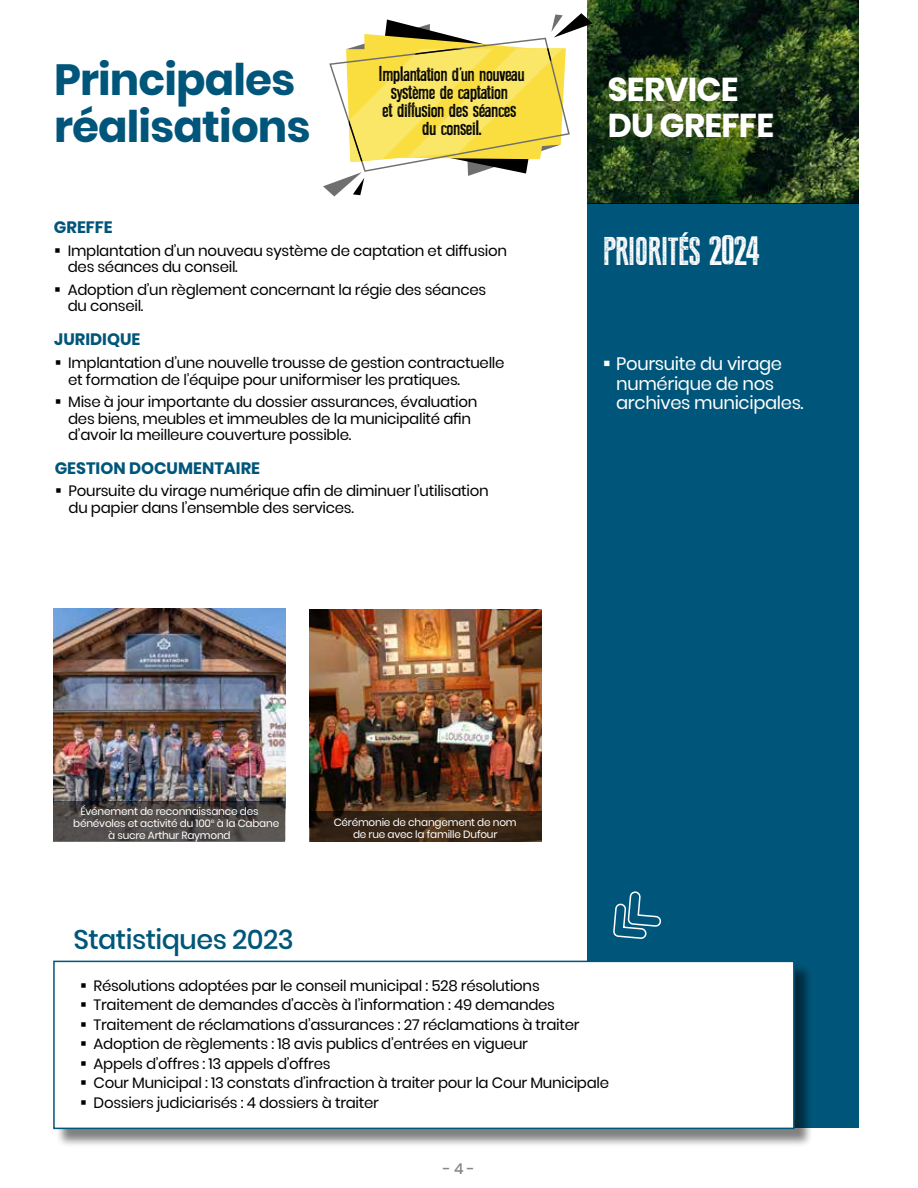
<style>
.page{position:relative;width:918px;height:1188px;background:#fff}
.page>*{position:absolute;margin:0;border:0;box-sizing:border-box;transform-origin:0 0}
.t1{font:700 43.5px/47.5px "Poppins";letter-spacing:-.02em;color:#00567a}
.t2{font:39px "Press Style CY";letter-spacing:-.02em;color:#fff}
.t3{font:700 33px/36px "Poppins";letter-spacing:-.02em;color:#fff}
.t4{font:500 27px "Poppins";letter-spacing:-.02em;color:#00567a}
.t5{font:21px/18px "Press Style CY";letter-spacing:-.02em;color:#000;text-align:center}
.t6{font:18px/19.5px "Poppins";letter-spacing:-.02em;color:#fff}
.t7{font:700 16.5px "Poppins";color:#00567a}
.t8{font:15px/16.5px "Poppins";letter-spacing:-.02em;color:#000}
.t9{font:500 15px "Poppins";color:#878787}
.t10{font:10.5px/12px "Poppins";letter-spacing:-.02em;color:#fff;text-align:center}
.s1{font-size:18px}
</style>
<div class="page">
<img style="left:588px;top:0;width:271px;height:203px">
<svg style="left:323px;top:13px;width:270px;height:184px"></svg>
<div style="left:588px;top:203px;width:271px;height:924px;background:#00567a"></div>
<div style="left:55px;top:963px;width:758px;height:185px;background:#000;opacity:.5"></div>
<div style="left:53px;top:961px;width:742px;height:168px;background:#fff;border:2px solid #00567a"></div>
<img style="left:53px;top:608px;width:232px;height:232px">
<img style="left:310px;top:610px;width:232px;height:201px">
<svg style="left:614px;top:891px;width:48px;height:48px"></svg>
<svg style="left:54px;top:801px;width:231px;height:40px;fill:#524d4a"></svg>
<svg style="left:310px;top:811px;width:232px;height:30px;fill:#382515"></svg>
<h1 class="t1" style="left:54px;top:56px;width:258px">Principales réalisations</h1>
<h3 class="t5" style="left:379px;top:66px;width:148px">Implantation d<span class="s1">’</span>un nouveau système de captation<br>et diffusion des séances du conseil.</h3>
<p class="t7" style="left:54px;top:218px;width:60px">GREFFE</p>
<p class="t8" style="left:68px;top:242px;width:441px;text-indent:-14px">▪ Implantation d’un nouveau système de captation et diffusion des séances du conseil.</p>
<p class="t8" style="left:68px;top:281px;width:420px;text-indent:-14px">▪ Adoption d’un règlement concernant la régie des séances du conseil.</p>
<p class="t7" style="left:54px;top:329px;width:88px">JURIDIQUE</p>
<p class="t8" style="left:68px;top:355px;width:438px;text-indent:-14px">▪ Implantation d’une nouvelle trousse de gestion contractuelle et formation de l’équipe pour uniformiser les pratiques.</p>
<p class="t8" style="left:68px;top:394px;width:411px;text-indent:-14px">▪ Mise à jour importante du dossier assurances, évaluation des biens, meubles et immeubles de la municipalité afin d’avoir la meilleure couverture possible.</p>
<p class="t7" style="left:55px;top:459px;width:207px">GESTION DOCUMENTAIRE</p>
<p class="t8" style="left:69px;top:483px;width:422px;text-indent:-14px">▪ Poursuite du virage numérique afin de diminuer l’utilisation du papier dans l’ensemble des services.</p>
<h3 class="t3" style="left:608px;top:71px;width:168px">SERVICE<br>DU GREFFE</h3>
<h2 class="t2" style="left:603px;top:231px;width:158px">PRIORITÉS 2024</h2>
<p class="t6" style="left:616px;top:354px;width:189px;text-indent:-14px">▪ Poursuite du virage numérique de nos archives municipales.</p>
<p class="t10" style="left:80px;top:805px;width:180px">Événement de reconnaissance des</p>
<p class="t10" style="left:73px;top:817px;width:208px">bénévoles et activité du 100<sup>e</sup> à la Cabane</p>
<p class="t10" style="left:108px;top:829px;width:124px">à sucre Arthur Raymond</p>
<p class="t10" style="left:334px;top:816px;width:185px">Cérémonie de changement de nom de rue avec la famille Dufour</p>
<h3 class="t4" style="left:73px;top:924px;width:222px">Statistiques 2023</h3>
<p class="t8" style="left:80px;top:977px;width:461px">▪ Résolutions adoptées par le conseil municipal : 528 résolutions</p>
<p class="t8" style="left:80px;top:997px;width:476px">▪ Traitement de demandes d’accès à l’information : 49 demandes</p>
<p class="t8" style="left:80px;top:1016px;width:501px">▪ Traitement de réclamations d’assurances : 27 réclamations à traiter</p>
<p class="t8" style="left:80px;top:1036px;width:449px">▪ Adoption de règlements : 18 avis publics d’entrées en vigueur</p>
<p class="t8" style="left:80px;top:1055px;width:252px">▪ Appels d’offres : 13 appels d’offres</p>
<p class="t8" style="left:80px;top:1075px;width:531px">▪ Cour Municipal : 13 constats d’infraction à traiter pour la Cour Municipale</p>
<p class="t8" style="left:80px;top:1094px;width:300px">▪ Dossiers judiciarisés : 4 dossiers à traiter</p>
<p class="t9" style="left:443px;top:1160px;width:33px">- 4 -</p>
</div>
